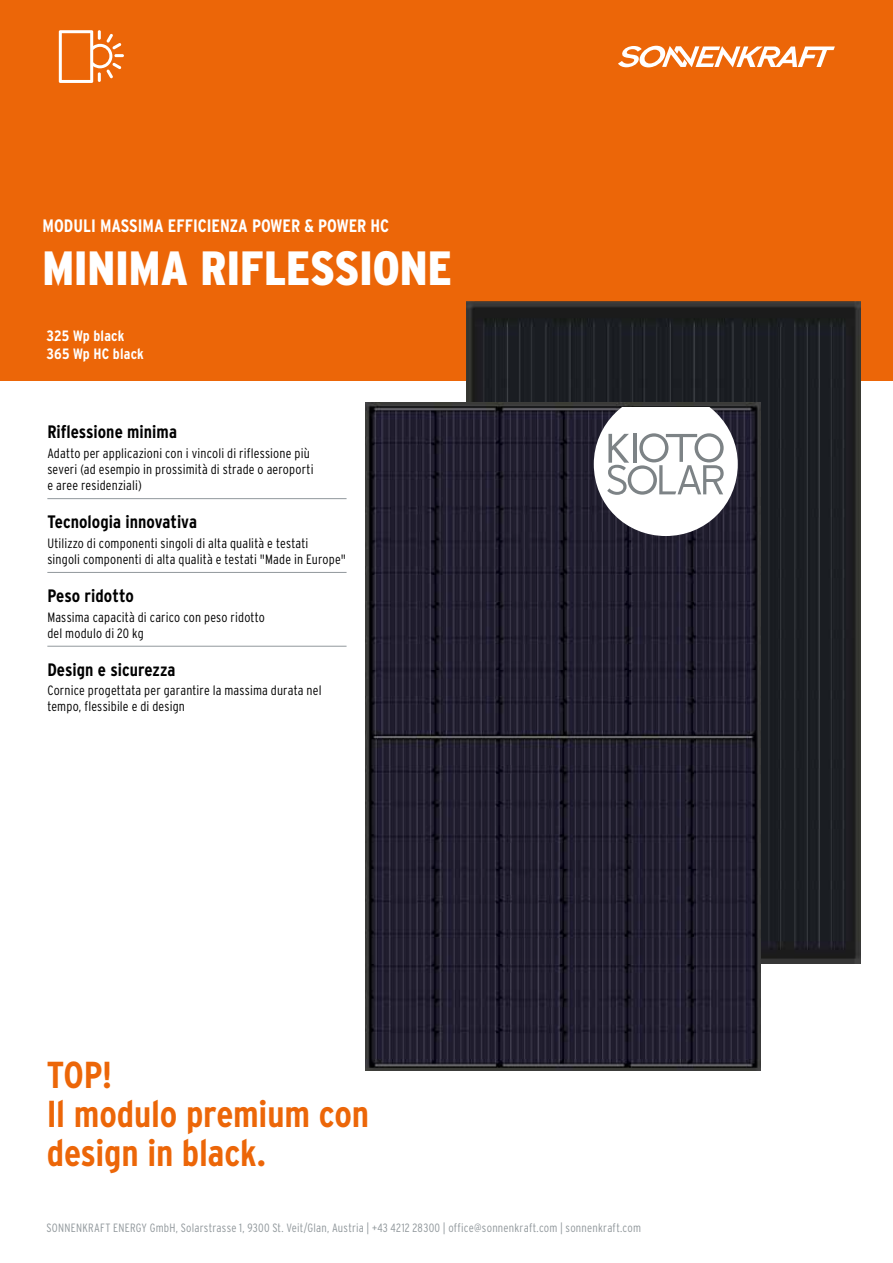
<style>
.page{position:relative;width:893px;height:1263px;background:#fff}
.page>*{position:absolute;margin:0;border:0;box-sizing:border-box;transform-origin:0 0}
.t1{font:900 48px "Interstate Condensed";color:#fff}
.t2{font:700 37.5px/39px "Interstate Condensed";letter-spacing:-.005em;color:#ec6608}
.t3{font:700 18px "Interstate Condensed";color:#000}
.t4{font:700 18px "Interstate Condensed";color:#fff}
.t5{font:700 15px/18px "Interstate Condensed";letter-spacing:.005em;color:#fff}
.t6{font:300 13.5px/16.2px "Interstate Condensed";letter-spacing:.015em;color:#000}
.t7{font:300 12px "Interstate Condensed";letter-spacing:.02em;color:#91989c}
</style>
<div class="page">
<div style="left:0;top:0;width:893px;height:381px;background:#ec6608"></div>
<hr style="left:47px;top:498px;width:300px;height:1px;background:#91989c">
<hr style="left:47px;top:572px;width:300px;height:1px;background:#91989c">
<hr style="left:47px;top:646px;width:300px;height:1px;background:#91989c">
<svg style="left:618px;top:46px;width:217px;height:21px"></svg>
<img style="left:466px;top:302px;width:395px;height:661px">
<svg style="left:59px;top:30px;width:65px;height:53px"></svg>
<img style="left:366px;top:402px;width:394px;height:669px">
<svg style="left:594px;top:407px;width:144px;height:129px"></svg>
<h3 class="t4" style="left:43px;top:216px;width:348px">MODULI MASSIMA EFFICIENZA POWER &amp; POWER HC</h3>
<h1 class="t1" style="left:43px;top:241px;width:411px">MINIMA RIFLESSIONE</h1>
<p class="t5" style="left:47px;top:327px;width:99px">325 Wp black<br>365 Wp HC black</p>
<h3 class="t3" style="left:47px;top:422px;width:131px">Riflessione minima</h3>
<p class="t6" style="left:47px;top:445px;width:268px">Adatto per applicazioni con i vincoli di riflessione più severi (ad esempio in prossimità di strade o aeroporti e aree residenziali)</p>
<h3 class="t3" style="left:47px;top:512px;width:151px">Tecnologia innovativa</h3>
<p class="t6" style="left:47px;top:535px;width:300px">Utilizzo di componenti singoli di alta qualità e testati<br>singoli componenti di alta qualità e testati "Made in Europe"</p>
<h3 class="t3" style="left:47px;top:586px;width:88px">Peso ridotto</h3>
<p class="t6" style="left:47px;top:608px;width:219px">Massima capacità di carico con peso ridotto del modulo di 20 kg</p>
<h3 class="t3" style="left:47px;top:660px;width:130px">Design e sicurezza</h3>
<p class="t6" style="left:47px;top:682px;width:276px">Cornice progettata per garantire la massima durata nel tempo, flessibile e di design</p>
<h2 class="t2" style="left:47px;top:1055px;width:324px">TOP!<br>Il modulo premium con design in black.</h2>
<p class="t7" style="left:47px;top:1221px;width:596px">SONNENKRAFT ENERGY GmbH, Solarstrasse 1, 9300 St. Veit/Glan, Austria | +43 4212 28300 | office@sonnenkraft.com | sonnenkraft.com</p>
</div>
